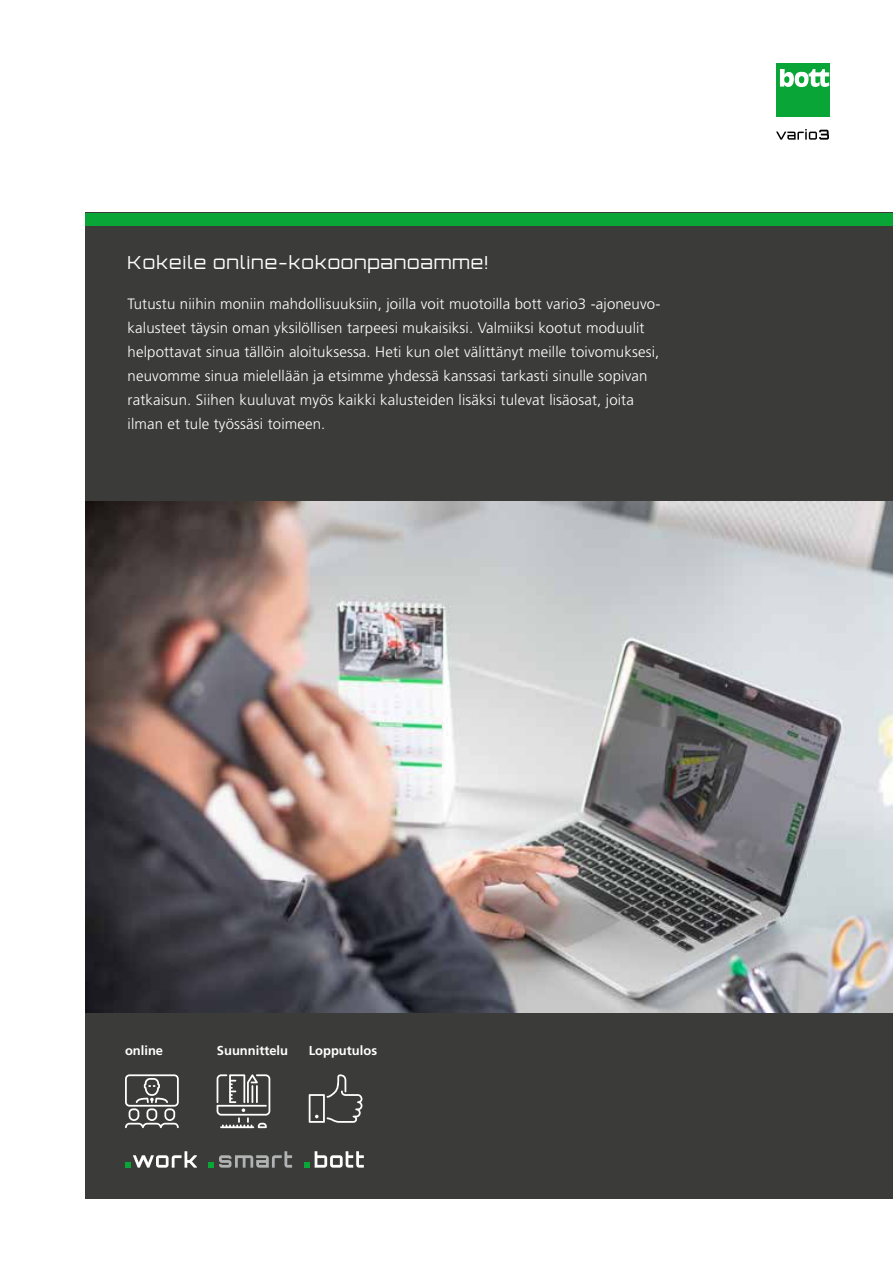
<style>
.page{position:relative;width:893px;height:1263px;background:#fff}
.page>*{position:absolute;margin:0;border:0;box-sizing:border-box;transform-origin:0 0}
.t1{font:300 18px "Orbitron CE";letter-spacing:.055em;color:#fff}
.t2{font:300 15px/24px "Frutiger LT Pro";letter-spacing:.01em;color:#fff}
.t3{font:700 12.9px "Frutiger LT Pro";color:#fff}
</style>
<div class="page">
<div style="left:85px;top:213px;width:808px;height:986px;background:#3b3b3a"></div>
<div style="left:85px;top:213px;width:808px;height:12px;background:#0aa537"></div>
<img style="left:85px;top:502px;width:808px;height:510px">
<div style="left:776px;top:64px;width:53px;height:53px;background:#0aa537"></div>
<svg style="left:780px;top:69px;width:49px;height:18px"></svg>
<svg style="left:776px;top:129px;width:53px;height:11px"></svg>
<svg style="left:125px;top:1151px;width:72px;height:17px"></svg>
<svg style="left:209px;top:1151px;width:83px;height:17px"></svg>
<svg style="left:304px;top:1151px;width:60px;height:17px"></svg>
<svg style="left:125px;top:1074px;width:54px;height:54px"></svg>
<svg style="left:217px;top:1074px;width:53px;height:54px"></svg>
<svg style="left:309px;top:1074px;width:53px;height:49px"></svg>
<p class="t1" style="left:128px;top:252px;width:362px">Kokeile online-kokoonpanoamme!</p>
<p class="t2" style="left:128px;top:292px;width:534px">Tutustu niihin moniin mahdollisuuksiin, joilla voit muotoilla bott vario3 -ajoneuvo&shy;kalusteet täysin oman yksilöllisen tarpeesi mukaisiksi. Valmiiksi kootut moduulit helpottavat sinua tällöin aloituksessa. Heti kun olet välittänyt meille toivomuksesi, neuvomme sinua mielellään ja etsimme yhdessä kanssasi tarkasti sinulle sopivan ratkaisun. Siihen kuuluvat myös kaikki kalusteiden lisäksi tulevat lisäosat, joita ilman et tule työssäsi toimeen.</p>
<p class="t3" style="left:125px;top:1042px;width:40px">online</p>
<p class="t3" style="left:217px;top:1042px;width:73px">Suunnittelu</p>
<p class="t3" style="left:309px;top:1042px;width:70px">Lopputulos</p>
</div>
